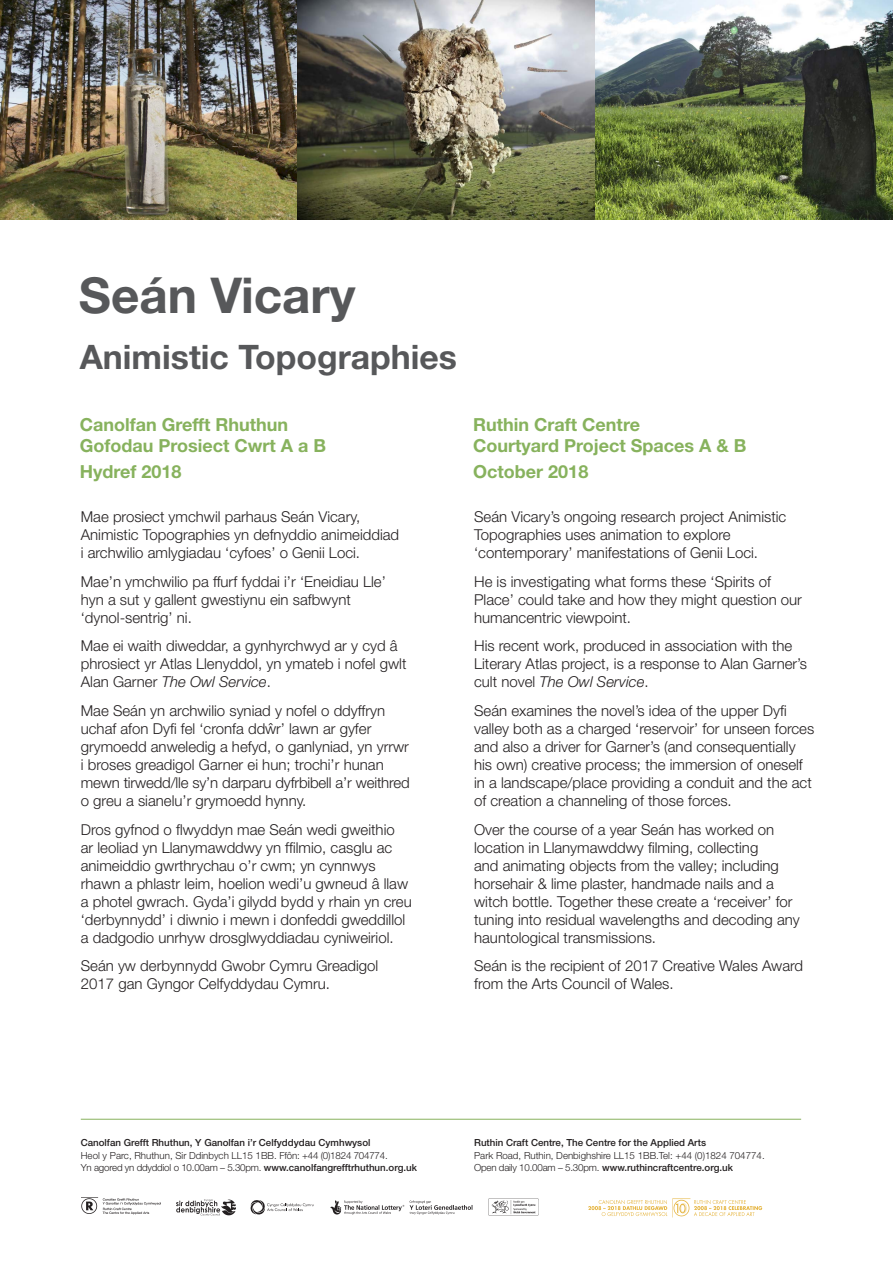
<style>
.page{position:relative;width:893px;height:1263px;background:#fff}
.page>*{position:absolute;margin:0;border:0;box-sizing:border-box;transform-origin:0 0}
.t1{font:700 49.43px "Helvetica Neue";color:#57585a}
.t2{font:700 33.75px "Helvetica Neue";color:#57585a}
.t3{font:700 18px/21.6px "Helvetica Neue";color:#87b25d}
.t4{font:300 15px/18px "Helvetica Neue";color:#231f20}
.t5{font:300 9.75px/12.8px "Helvetica Neue";letter-spacing:-.02em;color:#231f20}
.t6{font:300 9.75px/12.8px "Helvetica Neue";color:#231f20}
.t7{font:500 9.75px "Helvetica Neue";color:#231f20}
.s1{font-style:italic}
.s2{font-weight:500}
</style>
<div class="page">
<img style="left:177px;top:1199px;width:59px;height:16px">
<svg style="left:251px;top:1200px;width:62px;height:14px"></svg>
<img style="left:488px;top:1198px;width:51px;height:18px">
<img style="left:81px;top:1197px;width:79px;height:18px">
<img style="left:330px;top:1200px;width:143px;height:15px">
<hr style="left:81px;top:1119px;width:720px;height:1px;background:#87b25d">
<img style="left:588px;top:1198px;width:175px;height:20px">
<img style="left:0;top:0;width:298px;height:219px">
<img style="left:298px;top:0;width:297px;height:219px">
<img style="left:595px;top:0;width:298px;height:219px">
<h1 class="t1" style="left:79px;top:265px;width:278px">Seán Vicary</h1>
<h2 class="t2" style="left:80px;top:336px;width:379px">Animistic Topographies</h2>
<p class="t3" style="left:80px;top:413px;width:248px">Canolfan Grefft Rhuthun<br>Gofodau Prosiect Cwrt A a B</p>
<p class="t3" style="left:80px;top:461px;width:103px">Hydref 2018</p>
<p class="t4" style="left:81px;top:507px;width:320px">Mae prosiect ymchwil parhaus Seán Vicary,<br>Animistic Topographies yn defnyddio animeiddiad i archwilio amlygiadau ‘cyfoes’ o Genii Loci.</p>
<p class="t4" style="left:81px;top:572px;width:307px">Mae’n ymchwilio pa ffurf fyddai i’r ‘Eneidiau Lle’ hyn a sut y gallent gwestiynu ein safbwynt ‘dynol-sentrig’ ni.</p>
<p class="t4" style="left:81px;top:637px;width:327px">Mae ei waith diweddar, a gynhyrchwyd ar y cyd â phrosiect yr Atlas Llenyddol, yn ymateb i nofel gwlt<br>Alan Garner <span class="s1">The Owl Service</span>.</p>
<p class="t4" style="left:81px;top:701px;width:330px">Mae Seán yn archwilio syniad y nofel o ddyffryn uchaf afon Dyfi fel ‘cronfa ddwˆ r’ lawn ar gyfer grymoedd anweledig a hefyd, o ganlyniad, yn yrrwr i broses greadigol Garner ei hun; trochi’r hunan mewn tirwedd/lle sy’n darparu dyfrbibell a’r weithred o greu a sianelu’r grymoedd hynny.</p>
<p class="t4" style="left:81px;top:820px;width:332px">Dros gyfnod o flwyddyn mae Seán wedi gweithio<br>ar leoliad yn Llanymawddwy yn ffilmio, casglu ac animeiddio gwrthrychau o’r cwm; yn cynnwys rhawn a phlastr leim, hoelion wedi’u gwneud â llaw a photel gwrach. Gyda’i gilydd bydd y rhain yn creu ‘derbynnydd’ i diwnio i mewn i donfeddi gweddillol a dadgodio unrhyw drosglwyddiadau cyniweiriol.</p>
<p class="t4" style="left:81px;top:957px;width:299px">Seán yw derbynnydd Gwobr Cymru Greadigol<br>2017 gan Gyngor Celfyddydau Cymru.</p>
<p class="t3" style="left:473px;top:413px;width:275px">Ruthin Craft Centre<br>Courtyard Project Spaces A &amp; B</p>
<p class="t3" style="left:473px;top:461px;width:117px">October 2018</p>
<p class="t4" style="left:474px;top:507px;width:314px">Seán Vicary’s ongoing research project Animistic<br>Topographies uses animation to explore ‘contemporary’ manifestations of Genii Loci.</p>
<p class="t4" style="left:474px;top:572px;width:329px">He is investigating what forms these ‘Spirits of<br>Place’ could take and how they might question our humancentric viewpoint.</p>
<p class="t4" style="left:474px;top:637px;width:334px">His recent work, produced in association with the<br>Literary Atlas project, is a response to Alan Garner’s cult novel <span class="s1">The Owl Service</span>.</p>
<p class="t4" style="left:474px;top:701px;width:342px">Seán examines the novel’s idea of the upper Dyfi valley both as a charged ‘reservoir’ for unseen forces and also a driver for Garner’s (and consequentially his own) creative process; the immersion of oneself in a landscape/place providing a conduit and the act of creation a channeling of those forces.</p>
<p class="t4" style="left:474px;top:820px;width:327px">Over the course of a year Seán has worked on location in Llanymawddwy filming, collecting<br>and animating objects from the valley; including horsehair &amp; lime plaster, handmade nails and a witch bottle. Together these create a ‘receiver’ for tuning into residual wavelengths and decoding any hauntological transmissions.</p>
<p class="t4" style="left:474px;top:957px;width:331px">Seán is the recipient of 2017 Creative Wales Award from the Arts Council of Wales.</p>
<p class="t7" style="left:81px;top:1136px;width:291px">Canolfan Grefft Rhuthun, Y Ganolfan i’r Celfyddydau Cymhwysol</p>
<p class="t5" style="left:81px;top:1148px;width:338px">Heol y Parc, Rhuthun, Sir Ddinbych LL15 1BB. Ffôn: +44 (0)1824 704774.<br>Yn agored yn ddyddiol o 10.00am – 5.30pm. <span class="s2">www.canolfangrefftrhuthun.org.uk</span></p>
<p class="t7" style="left:474px;top:1136px;width:233px">Ruthin Craft Centre, The Centre for the Applied Arts</p>
<p class="t6" style="left:474px;top:1148px;width:292px">Park Road, Ruthin, Denbighshire LL15 1BB.Tel: +44 (0)1824 704774.<br>Open daily 10.00am – 5.30pm. <span class="s2">www.ruthincraftcentre.org.uk</span></p>
</div>
